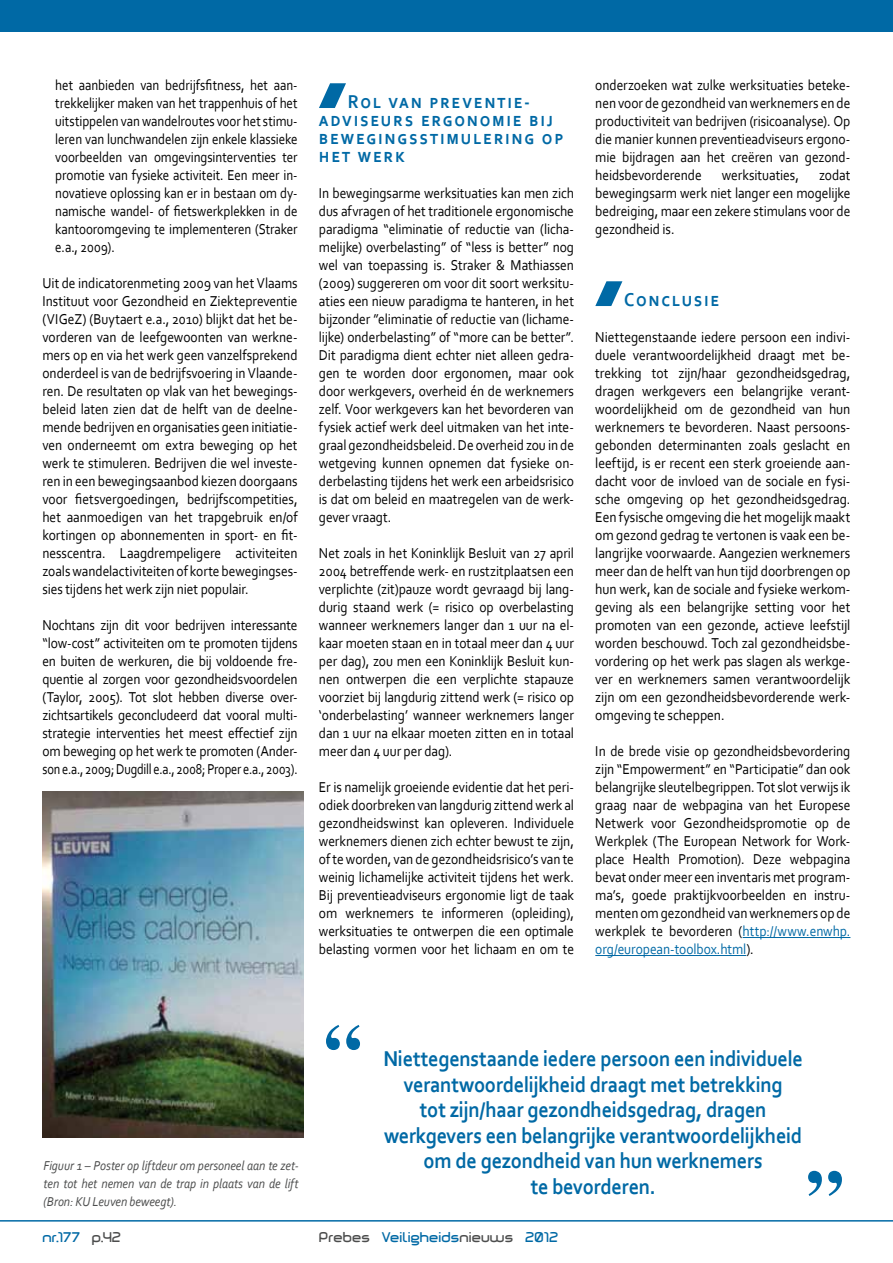
<style>
.page{position:relative;width:893px;height:1263px;background:#fff}
.page>*{position:absolute;margin:0;border:0;box-sizing:border-box;transform-origin:0 0}
.t1{font:700 22.5px/25.5px "Corbel";letter-spacing:-.01em;color:#0069a5;text-align:center;scale:.9 1}
.t2{font:700 19.5px/18px "Corbel";letter-spacing:.1em;color:#0069a5;scale:.9 1}
.t3{font:15px/18px "Corbel";letter-spacing:-.005em;color:#000;text-align:justify;scale:.9 1}
.t4{font:15px/18px "Corbel";letter-spacing:-.005em;color:#000;text-align:justify;scale:.91 1}
.t5{font:15px/18px "Corbel";letter-spacing:-.005em;color:#000;text-align:justify;scale:.87 1}
.t6{font:13.65px "Marilou";letter-spacing:.01em;color:#0069a5}
.t7{font:italic 13.5px/18px "Corbel";letter-spacing:-.005em;color:#4c4d4d;text-align:justify;scale:.9 1}
.s1{color:#0069a5}
.s2{font-family:"Corbel";font-weight:700;color:#fff}
.s3{color:#4c4d4d}
</style>
<div class="page">
<hr style="left:743px;top:937px;width:107px;height:1px;background:#0069a5">
<hr style="left:595px;top:955px;width:151px;height:1px;background:#0069a5">
<svg style="left:595px;top:281px;width:27px;height:25px"></svg>
<svg style="left:319px;top:83px;width:27px;height:25px"></svg>
<svg style="left:326px;top:1025px;width:34px;height:25px"></svg>
<svg style="left:808px;top:1171px;width:34px;height:25px"></svg>
<img style="left:43px;top:792px;width:260px;height:345px">
<hr style="left:0;top:1220px;width:893px;height:1px;background:#0069a5">
<div style="left:0;top:0;width:893px;height:32px;background:#0069a5"></div>
<p class="t5" style="left:55px;top:76px;width:280px">het aanbieden van bedrijfsfitness, het aan&shy;trekkelijker maken van het trappenhuis of het uitstippelen van wandelroutes voor het stimu&shy;leren van lunchwandelen zijn enkele klassieke voorbeelden van omgevingsinterventies ter promotie van fysieke activiteit. Een meer in&shy;novatieve oplossing kan er in bestaan om dy&shy;namische wandel- of fietswerkplekken in de kantooromgeving te implementeren (Straker e.a., 2009).</p>
<p class="t3" style="left:43px;top:274px;width:285px">Uit de indicatorenmeting 2009 van het Vlaams Instituut voor Gezondheid en Ziektepreventie (VIGeZ) (Buytaert e.a., 2010) blijkt dat het be&shy;vorderen van de leefgewoonten van werkne&shy;mers op en via het werk geen vanzelfsprekend onderdeel is van de bedrijfsvoering in Vlaande&shy;ren. De resultaten op vlak van het bewegings&shy;beleid laten zien dat de helft van de deelne&shy;mende bedrijven en organisaties geen initiatie&shy;ven onderneemt om extra beweging op het werk te stimuleren. Bedrijven die wel investe&shy;ren in een bewegingsaanbod kiezen doorgaans voor fietsvergoedingen, bedrijfscompetities, het aanmoedigen van het trapgebruik en/of kortingen op abonnementen in sport- en fit&shy;nesscentra. Laagdrempeligere activiteiten zoals wandelactiviteiten of korte bewegingses&shy;sies tijdens het werk zijn niet populair.</p>
<p class="t3" style="left:43px;top:616px;width:285px">Nochtans zijn dit voor bedrijven interessante “low-cost” activiteiten om te promoten tijdens en buiten de werkuren, die bij voldoende fre&shy;quentie al zorgen voor gezondheidsvoordelen (Taylor, 2005). Tot slot hebben diverse over&shy;zichtsartikels geconcludeerd dat vooral multi&shy;strategie interventies het meest effectief zijn om beweging op het werk te promoten (Ander&shy;son e.a., 2009; Dugdill e.a., 2008; Proper e.a., 2003).</p>
<h2 class="t2" style="left:319px;top:92px;width:273px;text-indent:29px">Rol van preventie&shy;adviseurs ergonomie bij bewegingsstimulering op het werk</h2>
<p class="t3" style="left:319px;top:184px;width:285px">In bewegingsarme werksituaties kan men zich dus afvragen of het traditionele ergonomische paradigma “eliminatie of reductie van (licha&shy;melijke) overbelasting” of “less is better” nog wel van toepassing is. Straker &amp; Mathiassen (2009) suggereren om voor dit soort werksitu&shy;aties een nieuw paradigma te hanteren, in het bijzonder ”eliminatie of reductie van (lichame&shy;lijke) onderbelasting” of “more can be better”.<br>Dit paradigma dient echter niet alleen gedra&shy;gen te worden door ergonomen, maar ook door werkgevers, overheid én de werknemers zelf. Voor werkgevers kan het bevorderen van fysiek actief werk deel uitmaken van het inte&shy;graal gezondheidsbeleid. De overheid zou in de wetgeving kunnen opnemen dat fysieke on&shy;derbelasting tijdens het werk een arbeidsrisico is dat om beleid en maatregelen van de werk&shy;gever vraagt.</p>
<p class="t3" style="left:319px;top:544px;width:285px">Net zoals in het Koninklijk Besluit van 27 april 2004 betreffende werk- en rustzitplaatsen een verplichte (zit)pauze wordt gevraagd bij lang&shy;durig staand werk (= risico op overbelasting wanneer werknemers langer dan 1 uur na el&shy;kaar moeten staan en in totaal meer dan 4 uur per dag), zou men een Koninklijk Besluit kun&shy;nen ontwerpen die een verplichte stapauze voorziet bij langdurig zittend werk (= risico op ‘onderbelasting’ wanneer werknemers langer dan 1 uur na elkaar moeten zitten en in totaal meer dan 4 uur per dag).</p>
<p class="t3" style="left:319px;top:778px;width:285px">Er is namelijk groeiende evidentie dat het peri&shy;odiek doorbreken van langdurig zittend werk al gezondheidswinst kan opleveren. Individuele werknemers dienen zich echter bewust te zijn, of te worden, van de gezondheidsrisico’s van te weinig lichamelijke activiteit tijdens het werk.<br>Bij preventieadviseurs ergonomie ligt de taak om werknemers te informeren (opleiding), werksituaties te ontwerpen die een optimale belasting vormen voor het lichaam en om te</p>
<p class="t3" style="left:595px;top:76px;width:285px">onderzoeken wat zulke werksituaties beteke&shy;nen voor de gezondheid van werknemers en de productiviteit van bedrijven (risicoanalyse). Op die manier kunnen preventieadviseurs ergono&shy;mie bijdragen aan het creëren van gezond&shy;heidsbevorderende</p>
<p class="t3" style="left:595px;top:166px;width:285px;text-indent:224px">zodat bewegingsarm werk niet langer een mogelijke bedreiging, maar een zekere stimulans voor de gezondheid is.</p>
<p class="t3" style="left:722px;top:166px;width:87px">werksituaties,</p>
<h2 class="t2" style="left:624px;top:290px;width:107px">Conclusie</h2>
<p class="t4" style="left:595px;top:328px;width:282px">Niettegenstaande iedere persoon een indivi&shy;duele verantwoordelijkheid draagt met be&shy;trekking tot zijn/haar gezondheidsgedrag, dragen werkgevers een belangrijke verant&shy;woordelijkheid om de gezondheid van hun werknemers te bevorderen. Naast persoons&shy;gebonden determinanten zoals geslacht en leeftijd, is er recent een sterk groeiende aan&shy;dacht voor de invloed van de sociale en fysi&shy;sche omgeving op het gezondheidsgedrag.<br>Een fysische omgeving die het mogelijk maakt om gezond gedrag te vertonen is vaak een be&shy;langrijke voorwaarde. Aangezien werknemers meer dan de helft van hun tijd doorbrengen op hun werk, kan de sociale and fysieke werkom&shy;geving als een belangrijke setting voor het promoten van een gezonde, actieve leefstijl worden beschouwd. Toch zal gezondheidsbe&shy;vordering op het werk pas slagen als werkge&shy;ver en werknemers samen verantwoordelijk zijn om een gezondheidsbevorderende werk&shy;omgeving te scheppen.</p>
<p class="t3" style="left:595px;top:742px;width:285px">In de brede visie op gezondheidsbevordering zijn “Empowerment” en “Participatie” dan ook belangrijke sleutelbegrippen. Tot slot verwijs ik graag naar de webpagina van het Europese Netwerk voor Gezondheidspromotie op de Werkplek (The European Network for Work&shy;place Health Promotion). Deze webpagina bevat onder meer een inventaris met program&shy;ma’s, goede praktijkvoorbeelden en instru&shy;menten om gezondheid van werknemers op de werkplek te bevorderen (<span class="s1">http://www.enwhp. org/european-toolbox.html</span>).</p>
<p class="t7" style="left:44px;top:1156px;width:285px">Figuur 1 – Poster op liftdeur om personeel aan te zet&shy;ten tot het nemen van de trap in plaats van de lift (Bron: KU Leuven beweegt).</p>
<p class="t1" style="left:383px;top:1045px;width:468px">Niettegenstaande iedere persoon een individuele verantwoordelijkheid draagt met betrekking<br>tot zijn/haar gezondheidsgedrag, dragen werkgevers een belangrijke verantwoordelijkheid om de gezondheid van hun werknemers<br>te bevorderen.</p>
<p class="t6" style="left:43px;top:1228px;width:80px">nr.177 <span class="s2">/</span> <span class="s3">p.42</span></p>
<p class="t6" style="left:319px;top:1228px;width:241px"><span class="s3">Prebes</span> <span class="s2">/</span> Veiligheids<span class="s3">nieuws</span> <span class="s2">/</span> 2012</p>
</div>
